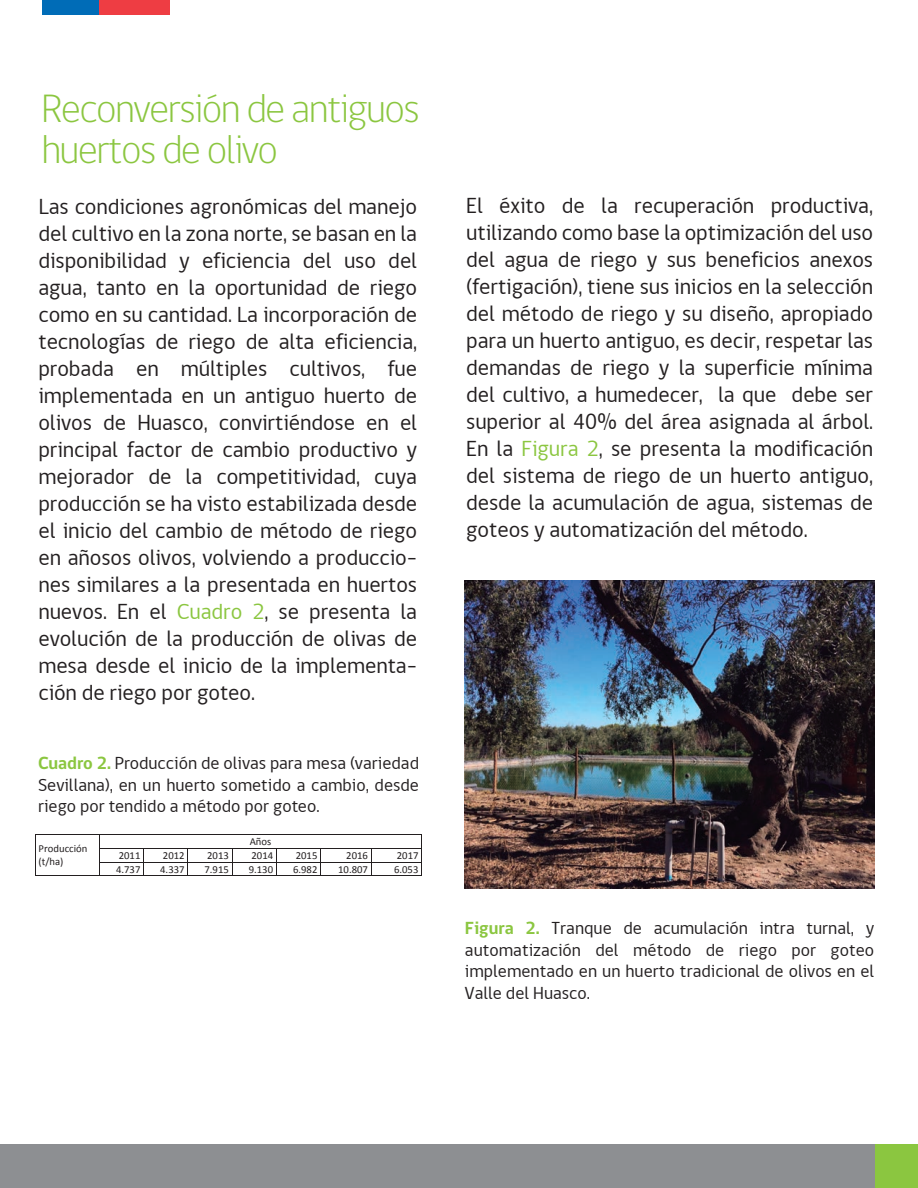
<style>
.page{position:relative;width:918px;height:1188px;background:#fff}
.page>*{position:absolute;margin:0;border:0;box-sizing:border-box;transform-origin:0 0}
.t1{font:300 40.5px/40.7px "gob CL";letter-spacing:-.04em;color:#8bc640}
.t2{font:22.5px/27px "gob CL";letter-spacing:-.005em;color:#231f20;text-align:justify}
.t3{font:18px/21.6px "gob CL";color:#231f20;text-align:justify}
.t4{font:10.65px/13px "Calibri";letter-spacing:.005em;color:#231f20}
.s1{color:#8bc640}
.s2{font-weight:700;color:#8bc640}
</style>
<div class="page">
<div style="left:874px;top:1144px;width:44px;height:44px;background:#8bc640"></div>
<div style="left:43px;top:0;width:56px;height:14px;background:#006cb7"></div>
<div style="left:99px;top:0;width:71px;height:14px;background:#ee3d43"></div>
<div style="left:0;top:1144px;width:874px;height:44px;background:#8d8f92"></div>
<hr style="left:36px;top:834px;width:63px;height:1px;background:#231f20">
<hr style="left:100px;top:834px;width:321px;height:1px;background:#231f20">
<hr style="left:100px;top:848px;width:43px;height:1px;background:#231f20">
<hr style="left:144px;top:848px;width:44px;height:1px;background:#231f20">
<hr style="left:188px;top:848px;width:44px;height:1px;background:#231f20">
<hr style="left:232px;top:848px;width:44px;height:1px;background:#231f20">
<hr style="left:277px;top:848px;width:43px;height:1px;background:#231f20">
<hr style="left:321px;top:848px;width:50px;height:1px;background:#231f20">
<hr style="left:371px;top:848px;width:50px;height:1px;background:#231f20">
<hr style="left:100px;top:862px;width:43px;height:1px;background:#231f20">
<hr style="left:144px;top:862px;width:44px;height:1px;background:#231f20">
<hr style="left:188px;top:862px;width:44px;height:1px;background:#231f20">
<hr style="left:232px;top:862px;width:44px;height:1px;background:#231f20">
<hr style="left:277px;top:862px;width:43px;height:1px;background:#231f20">
<hr style="left:321px;top:862px;width:50px;height:1px;background:#231f20">
<hr style="left:371px;top:862px;width:50px;height:1px;background:#231f20">
<svg style="left:35px;top:834px;width:1px;height:42px"></svg>
<hr style="left:36px;top:876px;width:63px;height:1px;background:#231f20">
<svg style="left:99px;top:834px;width:1px;height:42px"></svg>
<hr style="left:100px;top:876px;width:43px;height:1px;background:#231f20">
<svg style="left:143px;top:848px;width:1px;height:28px"></svg>
<hr style="left:144px;top:876px;width:44px;height:1px;background:#231f20">
<hr style="left:188px;top:876px;width:44px;height:1px;background:#231f20">
<svg style="left:232px;top:849px;width:1px;height:27px"></svg>
<hr style="left:232px;top:876px;width:44px;height:1px;background:#231f20">
<svg style="left:276px;top:848px;width:1px;height:28px"></svg>
<hr style="left:277px;top:876px;width:43px;height:1px;background:#231f20">
<svg style="left:320px;top:848px;width:1px;height:28px"></svg>
<hr style="left:321px;top:876px;width:50px;height:1px;background:#231f20">
<svg style="left:371px;top:849px;width:1px;height:27px"></svg>
<hr style="left:371px;top:876px;width:50px;height:1px;background:#231f20">
<svg style="left:421px;top:834px;width:1px;height:42px"></svg>
<img style="left:465px;top:581px;width:409px;height:307px">
<h1 class="t1" style="left:42px;top:87px;width:380px">Reconversión de antiguos huertos de olivo</h1>
<p class="t2" style="left:38px;top:193px;width:380px">Las condiciones agronómicas del manejo del cultivo en la zona norte, se basan en la disponibilidad y eficiencia del uso del agua, tanto en la oportunidad de riego como en su cantidad. La incorporación de tecnologías de riego de alta eficiencia, probada en múltiples cultivos, fue implementada en un antiguo huerto de olivos de Huasco, convirtiéndose en el principal factor de cambio productivo y mejorador de la competitividad, cuya producción se ha visto estabilizada desde el inicio del cambio de método de riego en añosos olivos, volviendo a produccio&shy;nes similares a la presentada en huertos nuevos. En el <span class="s1">Cuadro 2</span>, se presenta la evolución de la producción de olivas de mesa desde el inicio de la implementa&shy;ción de riego por goteo.</p>
<p class="t3" style="left:38px;top:752px;width:383px"><span class="s2">Cuadro 2.</span> Producción de olivas para mesa (variedad Sevillana), en un huerto sometido a cambio, desde riego por tendido a método por goteo.</p>
<p class="t4" style="left:39px;top:842px;width:50px">Producción (t/ha)</p>
<p class="t4" style="left:250px;top:834px;width:23px">Años</p>
<p class="t4" style="left:119px;top:848px;width:23px">2011</p>
<p class="t4" style="left:163px;top:848px;width:23px">2012</p>
<p class="t4" style="left:207px;top:848px;width:23px">2013</p>
<p class="t4" style="left:251px;top:848px;width:23px">2014</p>
<p class="t4" style="left:296px;top:848px;width:23px">2015</p>
<p class="t4" style="left:346px;top:848px;width:23px">2016</p>
<p class="t4" style="left:397px;top:848px;width:23px">2017</p>
<p class="t4" style="left:116px;top:862px;width:26px">4.737</p>
<p class="t4" style="left:160px;top:862px;width:26px">4.337</p>
<p class="t4" style="left:204px;top:862px;width:26px">7.915</p>
<p class="t4" style="left:249px;top:862px;width:26px">9.130</p>
<p class="t4" style="left:293px;top:862px;width:26px">6.982</p>
<p class="t4" style="left:338px;top:862px;width:31px">10.807</p>
<p class="t4" style="left:394px;top:862px;width:26px">6.053</p>
<p class="t2" style="left:466px;top:192px;width:409px">El éxito de la recuperación productiva, utilizando como base la optimización del uso del agua de riego y sus beneficios anexos (fertigación), tiene sus inicios en la selección del método de riego y su diseño, apropiado para un huerto antiguo, es decir, respetar las demandas de riego y la superficie mínima del cultivo, a humedecer, la que debe ser superior al 40% del área asignada al árbol.<br>En la <span class="s1">Figura 2</span>, se presenta la modificación del sistema de riego de un huerto antiguo, desde la acumulación de agua, sistemas de goteos y automatización del método.</p>
<p class="t3" style="left:465px;top:917px;width:411px"><span class="s2">Figura 2.</span> Tranque de acumulación intra turnal, y automatización del método de riego por goteo implementado en un huerto tradicional de olivos en el Valle del Huasco.</p>
</div>
